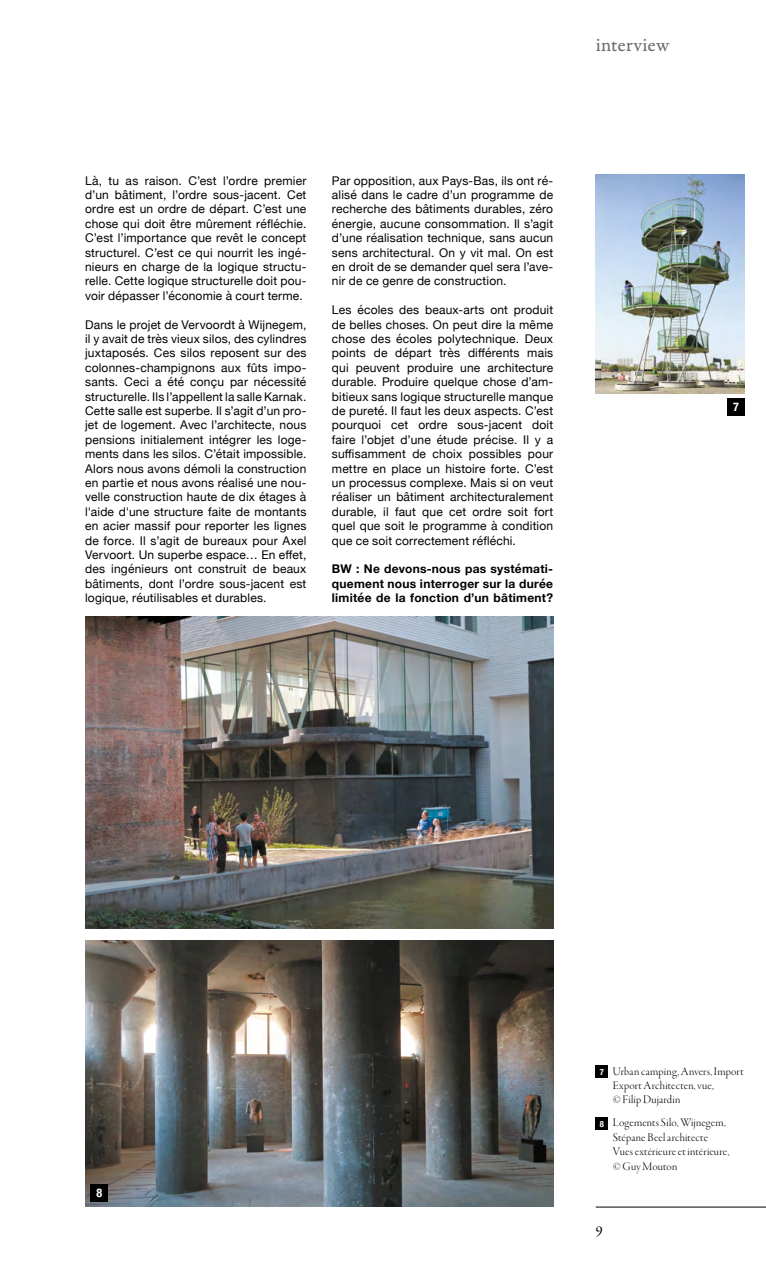
<style>
.page{position:relative;width:766px;height:1276px;background:#fff}
.page>*{position:absolute;margin:0;border:0;box-sizing:border-box;transform-origin:0 0}
.t1{font:19.5px "Garamond Premr Pro Capt";letter-spacing:.005em;color:#706f6f}
.t2{font:15px "Garamond Premr Pro Subh";color:#000}
.t3{font:12px/14.4px "Helvetica Neue";letter-spacing:.015em;color:#000;text-align:justify}
.t4{font:12px/14.4px "Garamond Premr Pro Lt Disp";letter-spacing:.02em;color:#000}
.t5{font:700 12px/14.4px "Helvetica Neue";letter-spacing:.025em;color:#000;text-align:justify}
.t6{font:700 condensed 12px "Helvetica Neue";color:#fff}
.t7{font:700 condensed 8.55px "Helvetica Neue";color:#fff}
</style>
<div class="page">
<img style="left:595px;top:175px;width:149px;height:218px">
<img style="left:85px;top:940px;width:468px;height:267px">
<img style="left:85px;top:616px;width:468px;height:312px">
<div style="left:595px;top:1117px;width:12px;height:12px;background:#000"></div>
<div style="left:91px;top:1184px;width:17px;height:17px;background:#000"></div>
<hr style="left:595px;top:1206px;width:170px;height:1px;background:#000">
<div style="left:727px;top:398px;width:17px;height:17px;background:#000"></div>
<div style="left:595px;top:1065px;width:12px;height:13px;background:#000"></div>
<h1 class="t1" style="left:595px;top:34px;width:75px">interview</h1>
<p class="t3" style="left:85px;top:174px;width:223px">Là, tu as raison. C’est l’ordre premier d’un bâtiment, l’ordre sous-jacent. Cet ordre est un ordre de départ. C’est une chose qui doit être mûrement réfléchie.<br>C’est l’importance que revêt le concept structurel. C’est ce qui nourrit les ingé&shy;nieurs en charge de la logique structu&shy;relle. Cette logique structurelle doit pou&shy;voir dépasser l’économie à court terme.</p>
<p class="t3" style="left:85px;top:318px;width:223px">Dans le projet de Vervoordt à Wijnegem, il y avait de très vieux silos, des cylindres juxtaposés. Ces silos reposent sur des colonnes-champignons aux fûts impo&shy;sants. Ceci a été conçu par nécessité structurelle. Ils l’appellent la salle Karnak.<br>Cette salle est superbe. Il s’agit d’un pro&shy;jet de logement. Avec l’architecte, nous pensions initialement intégrer les loge&shy;ments dans les silos. C’était impossible.<br>Alors nous avons démoli la construction en partie et nous avons réalisé une nou&shy;velle construction haute de dix étages à l'aide d'une structure faite de montants en acier massif pour reporter les lignes de force. Il s’agit de bureaux pour Axel Vervoort. Un superbe espace… En effet, des ingénieurs ont construit de beaux bâtiments, dont l’ordre sous-jacent est logique, réutilisables et durables.</p>
<p class="t3" style="left:332px;top:174px;width:223px">Par opposition, aux Pays-Bas, ils ont ré&shy;alisé dans le cadre d’un programme de recherche des bâtiments durables, zéro énergie, aucune consommation. Il s’agit d’une réalisation technique, sans aucun sens architectural. On y vit mal. On est en droit de se demander quel sera l’ave&shy;nir de ce genre de construction.</p>
<p class="t3" style="left:332px;top:303px;width:223px">Les écoles des beaux-arts ont produit de belles choses. On peut dire la même chose des écoles polytechnique. Deux points de départ très différents mais qui peuvent produire une architecture durable. Produire quelque chose d’am&shy;bitieux sans logique structurelle manque de pureté. Il faut les deux aspects. C’est pourquoi cet ordre sous-jacent doit faire l’objet d’une étude précise. Il y a suffisamment de choix possibles pour mettre en place un histoire forte. C’est un processus complexe. Mais si on veut réaliser un bâtiment architecturalement durable, il faut que cet ordre soit fort quel que soit le programme à condition que ce soit correctement réfléchi.</p>
<p class="t5" style="left:332px;top:562px;width:223px">BW : Ne devons-nous pas systémati&shy;quement nous interroger sur la durée limitée de la fonction d’un bâtiment?</p>
<p class="t6" style="left:733px;top:396px;width:7px">7</p>
<p class="t6" style="left:96px;top:1183px;width:7px">8</p>
<p class="t7" style="left:599px;top:1064px;width:6px">7</p>
<p class="t7" style="left:599px;top:1116px;width:6px">8</p>
<p class="t4" style="left:612px;top:1064px;width:132px">Urban camping, Anvers, Import<br>Export Architecten, vue,<br>© Filip Dujardin</p>
<p class="t4" style="left:612px;top:1116px;width:118px">Logements Silo, Wijnegem,<br>Stépane Beel architecte<br>Vues extérieure et intérieure, © Guy Mouton</p>
<p class="t2" style="left:595px;top:1223px;width:8px">9</p>
</div>
